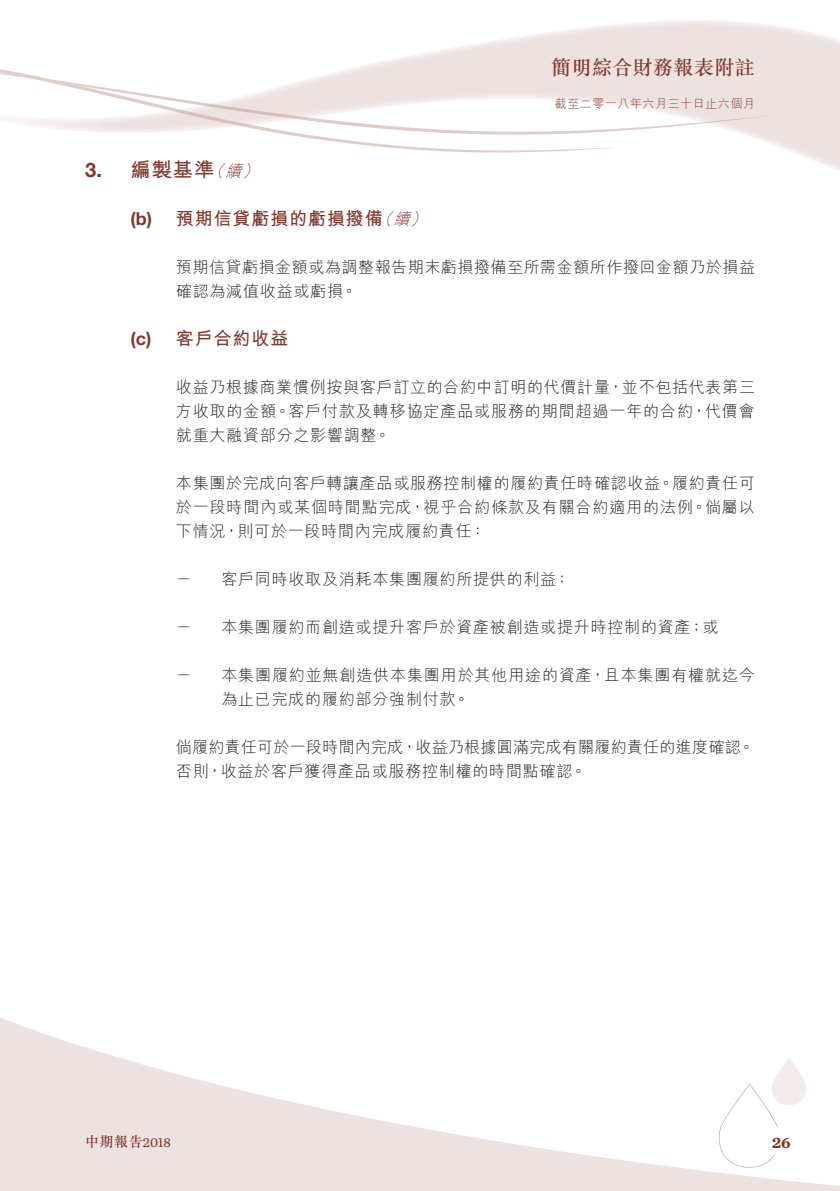
<style>
.page{position:relative;width:840px;height:1191px;background:#fff}
.page>*{position:absolute;margin:0;border:0;box-sizing:border-box;transform-origin:0 0}
.t1{font:500 20px "M Sung HK";letter-spacing:.02em;color:#82382c}
.Heading_1{font:700 20px "M Hei HK";color:#82382c}
.Heading_1-2{font:700 20px "Helvetica Neue LT Std";color:#82382c}
.Heading_2{font:700 18px "M Hei HK";letter-spacing:.05em;color:#82382c}
.Heading_2-2{font:700 18px "Helvetica Neue LT Std";color:#82382c}
.Body_Text{font:300 16px/24px "M Hei HK";letter-spacing:.05em;color:#231f20;text-align:justify}
.Body_Text-2{font:300 16px/24px "M Hei HK";letter-spacing:.015em;color:#231f20}
.Heading_1-3{font:italic 300 16px "M Hei HK";color:#82382c}
.Heading_2-3{font:italic 300 16px "M Hei HK";color:#82382c}
.t2{font:700 16px "Chronicle Text G2";color:#82382c}
.t3{font:500 14px "M Sung HK";color:#82382c}
.t4{font:300 12px "M Hei HK";letter-spacing:.045em;color:#82382c}
.s1{font-family:"Chronicle Text G2";font-weight:400}
</style>
<div class="page">
<svg style="left:387px;top:20px;width:452px;height:151px;fill:#f0e8e7"></svg>
<svg style="left:614px;top:67px;width:161px;height:68px;fill:#ece2e0"></svg>
<svg style="left:0;top:61px;width:614px;height:91px"></svg>
<svg style="left:0;top:1018px;width:839px;height:173px"></svg>
<svg style="left:718px;top:1057px;width:88px;height:110px"></svg>
<p class="Heading_1-2" style="left:85px;top:157px;width:18px">3.</p>
<p class="Heading_1" style="left:130px;top:155px;width:85px">編製基準</p>
<p class="Heading_1-3" style="left:225px;top:163px;width:22px">續</p>
<p class="Heading_1-3" style="left:208px;top:163px;width:22px">（</p>
<p class="Heading_1-3" style="left:242px;top:163px;width:22px">(</p>
<p class="Heading_2-2" style="left:130px;top:207px;width:23px">b( )</p>
<p class="Heading_2" style="left:176px;top:205px;width:208px">預期信貸虧損的虧損撥備</p>
<p class="Heading_2-3" style="left:393px;top:211px;width:22px">續</p>
<p class="Heading_2-3" style="left:376px;top:211px;width:22px">（</p>
<p class="Heading_2-3" style="left:410px;top:211px;width:22px">(</p>
<p class="t1" style="left:551px;top:54px;width:205px">簡明綜合財務報表附註</p>
<p class="t4" style="left:554px;top:98px;width:201px">截至二零一八年六月三十日止六個月</p>
<p class="Heading_2-2" style="left:130px;top:327px;width:22px">c( )</p>
<p class="Body_Text" style="left:176px;top:254px;width:580px">預期信貸虧損金額或為調整報告期末虧損撥備至所需金額所作撥回金額乃於損益確認為減值收益或虧損。</p>
<p class="Heading_2" style="left:176px;top:325px;width:114px">客戶合約收益</p>
<p class="Body_Text" style="left:176px;top:374px;width:580px">收益乃根據商業慣例按與客戶訂立的合約中訂明的代價計量，並不包括代表第三方收取的金額。客戶付款及轉移協定產品或服務的期間超過一年的合約，代價會就重大融資部分之影響調整。</p>
<p class="Body_Text" style="left:176px;top:470px;width:580px">本集團於完成向客戶轉讓產品或服務控制權的履約責任時確認收益。履約責任可於一段時間內或某個時間點完成，視乎合約條款及有關合約適用的法例。倘屬以下情況，則可於一段時間內完成履約責任：</p>
<p class="Body_Text" style="left:221px;top:566px;width:350px">客戶同時收取及消耗本集團履約所提供的利益;</p>
<p class="Body_Text" style="left:176px;top:566px;width:17px">－</p>
<p class="Body_Text" style="left:176px;top:614px;width:17px">－</p>
<p class="Body_Text" style="left:176px;top:662px;width:17px">－</p>
<p class="Body_Text" style="left:221px;top:614px;width:498px">本集團履約而創造或提升客戶於資產被創造或提升時控制的資產；或</p>
<p class="Body_Text" style="left:221px;top:662px;width:534px">本集團履約並無創造供本集團用於其他用途的資產，且本集團有權就迄今</p>
<p class="Body_Text" style="left:221px;top:686px;width:249px">為止已完成的履約部分強制付款。</p>
<p class="Body_Text-2" style="left:176px;top:734px;width:580px">倘履約責任可於一段時間內完成，收益乃根據圓滿完成有關履約責任的進度確認。否則，收益於客戶獲得產品或服務控制權的時間點確認。</p>
<p class="t3" style="left:85px;top:1131px;width:87px">中期報告<span class="s1">2018</span></p>
<p class="t2" style="left:771px;top:1129px;width:20px">26</p>
</div>
